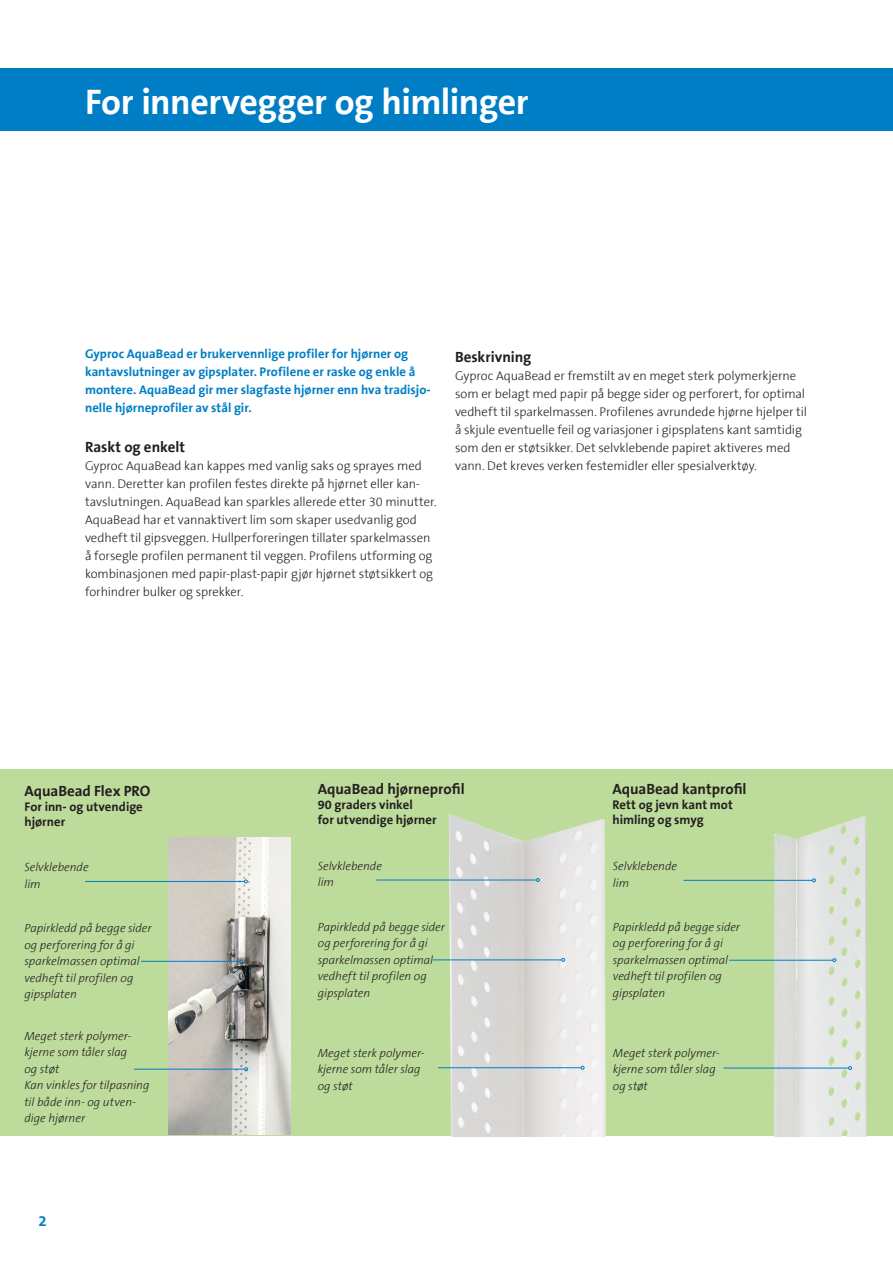
<style>
.page{position:relative;width:893px;height:1263px;background:#fff}
.page>*{position:absolute;margin:0;border:0;box-sizing:border-box;transform-origin:0 0}
.t1{font:700 36px "The Sans B7";letter-spacing:-.015em;color:#fff}
.t2{font:700 15px "The Sans B7";letter-spacing:-.005em;color:#231f20}
.t3{font:700 15px "The Sans B7";color:#007ec5}
.t4{font:300 12.75px/18px "The Sans B3";letter-spacing:-.005em;color:#231f20}
.t5{font:700 12.75px/18px "The Sans B7";color:#007ec5}
.t6{font:700 12.75px/15px "The Sans B7";color:#231f20}
.t7{font:italic 300 12px/16.5px "The Sans B3";letter-spacing:-.005em;color:#231f20}
</style>
<div class="page">
<div style="left:0;top:770px;width:893px;height:366px;background:#bddc9b"></div>
<img style="left:169px;top:837px;width:121px;height:297px">
<img style="left:430px;top:814px;width:176px;height:322px">
<div style="left:0;top:68px;width:893px;height:63px;background:#007ec5"></div>
<hr style="left:438px;top:1067px;width:143px;height:1px;background:#007ec5">
<hr style="left:433px;top:959px;width:129px;height:1px;background:#007ec5">
<svg style="left:561px;top:958px;width:4px;height:4px"></svg>
<hr style="left:376px;top:880px;width:160px;height:1px;background:#007ec5">
<svg style="left:536px;top:878px;width:4px;height:4px"></svg>
<img style="left:736px;top:815px;width:131px;height:321px">
<hr style="left:723px;top:1068px;width:125px;height:1px;background:#007ec5">
<svg style="left:848px;top:1066px;width:4px;height:4px"></svg>
<hr style="left:729px;top:960px;width:104px;height:1px;background:#007ec5">
<svg style="left:832px;top:958px;width:4px;height:4px"></svg>
<hr style="left:684px;top:880px;width:128px;height:1px;background:#007ec5">
<svg style="left:812px;top:878px;width:4px;height:4px"></svg>
<hr style="left:134px;top:1069px;width:111px;height:1px;background:#007ec5">
<svg style="left:244px;top:1067px;width:4px;height:4px"></svg>
<hr style="left:141px;top:961px;width:99px;height:1px;background:#007ec5">
<svg style="left:239px;top:959px;width:4px;height:4px"></svg>
<hr style="left:85px;top:881px;width:159px;height:1px;background:#007ec5">
<svg style="left:244px;top:879px;width:4px;height:4px"></svg>
<h1 class="t1" style="left:85px;top:83px;width:445px">For innervegger og himlinger</h1>
<p class="t5" style="left:85px;top:345px;width:347px">Gyproc AquaBead er brukervennlige profiler for hjørner og kantavslutninger av gipsplater. Profilene er raske og enkle å montere. AquaBead gir mer slagfaste hjørner enn hva tradisjo&shy;nelle hjørneprofiler av stål gir.</p>
<p class="t2" style="left:85px;top:439px;width:101px">Raskt og enkelt</p>
<p class="t4" style="left:85px;top:457px;width:353px">Gyproc AquaBead kan kappes med vanlig saks og sprayes med vann. Deretter kan profilen festes direkte på hjørnet eller kan&shy;tavslutningen. AquaBead kan sparkles allerede etter 30 minutter.<br>AquaBead har et vannaktivert lim som skaper usedvanlig god vedheft til gipsveggen. Hullperforeringen tillater sparkelmassen å forsegle profilen permanent til veggen. Profilens utforming og kombinasjonen med papir-plast-papir gjør hjørnet støtsikkert og forhindrer bulker og sprekker.</p>
<p class="t2" style="left:455px;top:349px;width:78px">Beskrivning</p>
<p class="t4" style="left:455px;top:367px;width:354px">Gyproc AquaBead er fremstilt av en meget sterk polymerkjerne som er belagt med papir på begge sider og perforert, for optimal vedheft til sparkelmassen. Profilenes avrundede hjørne hjelper til å skjule eventuelle feil og variasjoner i gipsplatens kant samtidig som den er støtsikker. Det selvklebende papiret aktiveres med vann. Det kreves verken festemidler eller spesialverktøy.</p>
<p class="t2" style="left:24px;top:783px;width:128px">AquaBead Flex PRO</p>
<p class="t6" style="left:24px;top:799px;width:120px">For inn- og utvendige hjørner</p>
<p class="t7" style="left:24px;top:859px;width:66px">Selvklebende lim</p>
<p class="t7" style="left:24px;top:920px;width:129px">Papirkledd på begge sider og perforering for å gi sparkelmassen optimal vedheft til profilen og gipsplaten</p>
<p class="t7" style="left:24px;top:1028px;width:126px">Meget sterk polymer&shy;kjerne som tåler slag<br>og støt<br>Kan vinkles for tilpasning til både inn- og utven&shy;dige hjørner</p>
<p class="t3" style="left:38px;top:1213px;width:10px">2</p>
<p class="t2" style="left:318px;top:781px;width:148px">AquaBead hjørneprofil</p>
<p class="t6" style="left:318px;top:798px;width:120px">90 graders vinkel<br>for utvendige hjørner</p>
<p class="t7" style="left:318px;top:858px;width:66px">Selvklebende lim</p>
<p class="t7" style="left:318px;top:919px;width:129px">Papirkledd på begge sider og perforering for å gi sparkelmassen optimal vedheft til profilen og gipsplaten</p>
<p class="t7" style="left:318px;top:1045px;width:109px">Meget sterk polymer&shy;kjerne som tåler slag og støt</p>
<p class="t2" style="left:612px;top:781px;width:136px">AquaBead kantprofil</p>
<p class="t6" style="left:612px;top:798px;width:122px">Rett og jevn kant mot himling og smyg</p>
<p class="t7" style="left:613px;top:858px;width:66px">Selvklebende lim</p>
<p class="t7" style="left:613px;top:919px;width:129px">Papirkledd på begge sider og perforering for å gi sparkelmassen optimal vedheft til profilen og gipsplaten</p>
<p class="t7" style="left:613px;top:1045px;width:109px">Meget sterk polymer&shy;kjerne som tåler slag og støt</p>
</div>
